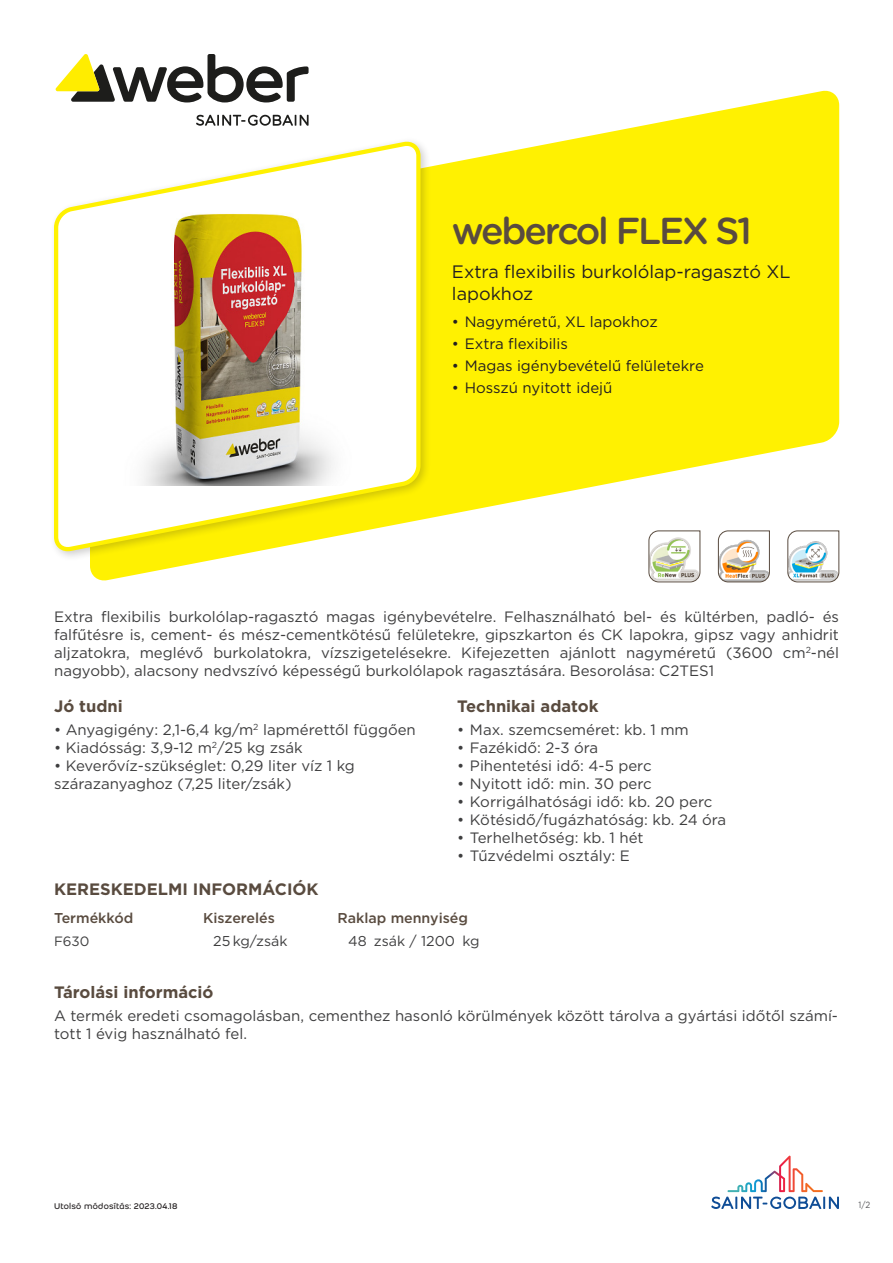
<style>
.page{position:relative;width:893px;height:1263px;background:#fff}
.page>*{position:absolute;margin:0;border:0;box-sizing:border-box;transform-origin:0 0}
.Product_Name_A-First{font:500 37.5px "Gotham Rounded";letter-spacing:-.06em;color:#594b3f}
.A-Short_Description{font:18px/21.6px "Gotham";color:#231f20}
.Titles{font:700 16.5px "Gotham";color:#594b3f}
.W-Constraints___Pay{font:700 16.5px "Gotham";color:#594b3f}
.Product_Description{font:15px/18px "Gotham";color:#3e3e3f;text-align:justify}
.Body_Text{font:15px/18px "Gotham";color:#3e3e3f}
.W-Constraints___Pay-2{font:15px/18px "Gotham";color:#3e3e3f}
.t1{font:15px "Gotham";color:#231f20}
.column_header_1_colu{font:500 14.25px "Gotham";color:#594b3f}
.column_2{font:14.25px "Gotham";color:#3e3e3f}
.column_5{font:14.25px "Gotham";color:#3e3e3f}
.column_4{font:14.25px "Gotham";color:#3e3e3f}
.column_6{font:14.25px "Gotham";color:#3e3e3f}
.column_1{font:13.5px "Gotham";color:#3e3e3f}
.t2{font:9px "Weber";letter-spacing:.03em;color:#231f20}
.t3{font:9px "Gotham";color:#57585a;scale:.9 1}
</style>
<div class="page">
<svg style="left:711px;top:1156px;width:128px;height:53px"></svg>
<svg style="left:56px;top:54px;width:253px;height:48px"></svg>
<svg style="left:90px;top:89px;width:749px;height:492px;fill:#fff101"></svg>
<div style="left:49px;top:137px;width:383px;height:425px;background:#231f20;opacity:.22"></div>
<svg style="left:52px;top:138px;width:371px;height:417px"></svg>
<img style="left:98px;top:207px;width:278px;height:279px">
<svg style="left:648px;top:530px;width:52px;height:52px"></svg>
<svg style="left:718px;top:530px;width:52px;height:52px"></svg>
<svg style="left:787px;top:530px;width:52px;height:52px"></svg>
<p class="Product_Name_A-First" style="left:452px;top:204px;width:302px">webercol FLEX S1</p>
<p class="A-Short_Description" style="left:452px;top:261px;width:340px">Extra flexibilis burkolólap-ragasztó XL lapokhoz</p>
<p class="t1" style="left:452px;top:312px;width:207px">• Nagyméretű, XL lapokhoz</p>
<p class="t1" style="left:452px;top:334px;width:118px">• Extra flexibilis</p>
<p class="t1" style="left:452px;top:356px;width:253px">• Magas igénybevételű felületekre</p>
<p class="t1" style="left:452px;top:378px;width:162px">• Hosszú nyitott idejű</p>
<p class="Product_Description" style="left:54px;top:607px;width:786px">Extra flexibilis burkolólap-ragasztó magas igénybevételre. Felhasználható bel- és kültérben, padló- és falfűtésre is, cement- és mész-cementkötésű felületekre, gipszkarton és CK lapokra, gipsz vagy anhidrit aljzatokra, meglévő burkolatokra, vízszigetelésekre. Kifejezetten ajánlott nagyméretű (3600 cm<sup>2</sup>-nél nagyobb), alacsony nedvszívó képességű burkolólapok ragasztására. Besorolása: C2TES1</p>
<p class="Titles" style="left:54px;top:695px;width:70px">Jó tudni</p>
<p class="Body_Text" style="left:54px;top:720px;width:363px">• Anyagigény: 2,1-6,4 kg/m<sup>2</sup> lapmérettől függően</p>
<p class="Body_Text" style="left:54px;top:738px;width:250px">• Kiadósság: 3,9-12 m<sup>2</sup>/25 kg zsák</p>
<p class="Body_Text" style="left:54px;top:756px;width:302px">• Keverővíz-szükséglet: 0,29 liter víz 1 kg szárazanyaghoz (7,25 liter/zsák)</p>
<p class="Titles" style="left:457px;top:695px;width:143px">Technikai adatok</p>
<p class="Product_Description" style="left:457px;top:720px;width:233px">• Max. szemcseméret: kb. 1 mm</p>
<p class="Product_Description" style="left:457px;top:738px;width:143px">• Fazékidő: 2-3 óra</p>
<p class="Product_Description" style="left:457px;top:756px;width:196px">• Pihentetési idő: 4-5 perc</p>
<p class="Product_Description" style="left:457px;top:774px;width:196px">• Nyitott idő: min. 30 perc</p>
<p class="Product_Description" style="left:457px;top:792px;width:257px">• Korrigálhatósági idő: kb. 20 perc</p>
<p class="Product_Description" style="left:457px;top:810px;width:271px">• Kötésidő/fugázhatóság: kb. 24 óra</p>
<p class="Product_Description" style="left:457px;top:828px;width:188px">• Terhelhetőség: kb. 1 hét</p>
<p class="Product_Description" style="left:457px;top:846px;width:174px">• Tűzvédelmi osztály: E</p>
<p class="Titles" style="left:54px;top:878px;width:266px">KERESKEDELMI INFORMÁCIÓK</p>
<p class="column_header_1_colu" style="left:54px;top:908px;width:81px">Termékkód</p>
<p class="column_header_1_colu" style="left:203px;top:908px;width:73px">Kiszerelés</p>
<p class="column_header_1_colu" style="left:337px;top:908px;width:132px">Raklap mennyiség</p>
<p class="column_1" style="left:54px;top:932px;width:37px">F630</p>
<p class="column_2" style="left:213px;top:932px;width:76px">25kg/zsák</p>
<p class="column_4" style="left:348px;top:932px;width:20px">48</p>
<p class="column_5" style="left:374px;top:932px;width:83px">zsák / 1200</p>
<p class="column_6" style="left:462px;top:932px;width:19px">kg</p>
<p class="W-Constraints___Pay" style="left:54px;top:982px;width:161px">Tárolási információ</p>
<p class="W-Constraints___Pay-2" style="left:54px;top:1006px;width:785px">A termék eredeti csomagolásban, cementhez hasonló körülmények között tárolva a gyártási időtől számí&shy;tott 1 évig használható fel.</p>
<p class="t2" style="left:54px;top:1199px;width:125px">Utolsó módosítás: 2023.04.18</p>
<p class="t3" style="left:858px;top:1199px;width:15px">1/2</p>
</div>
